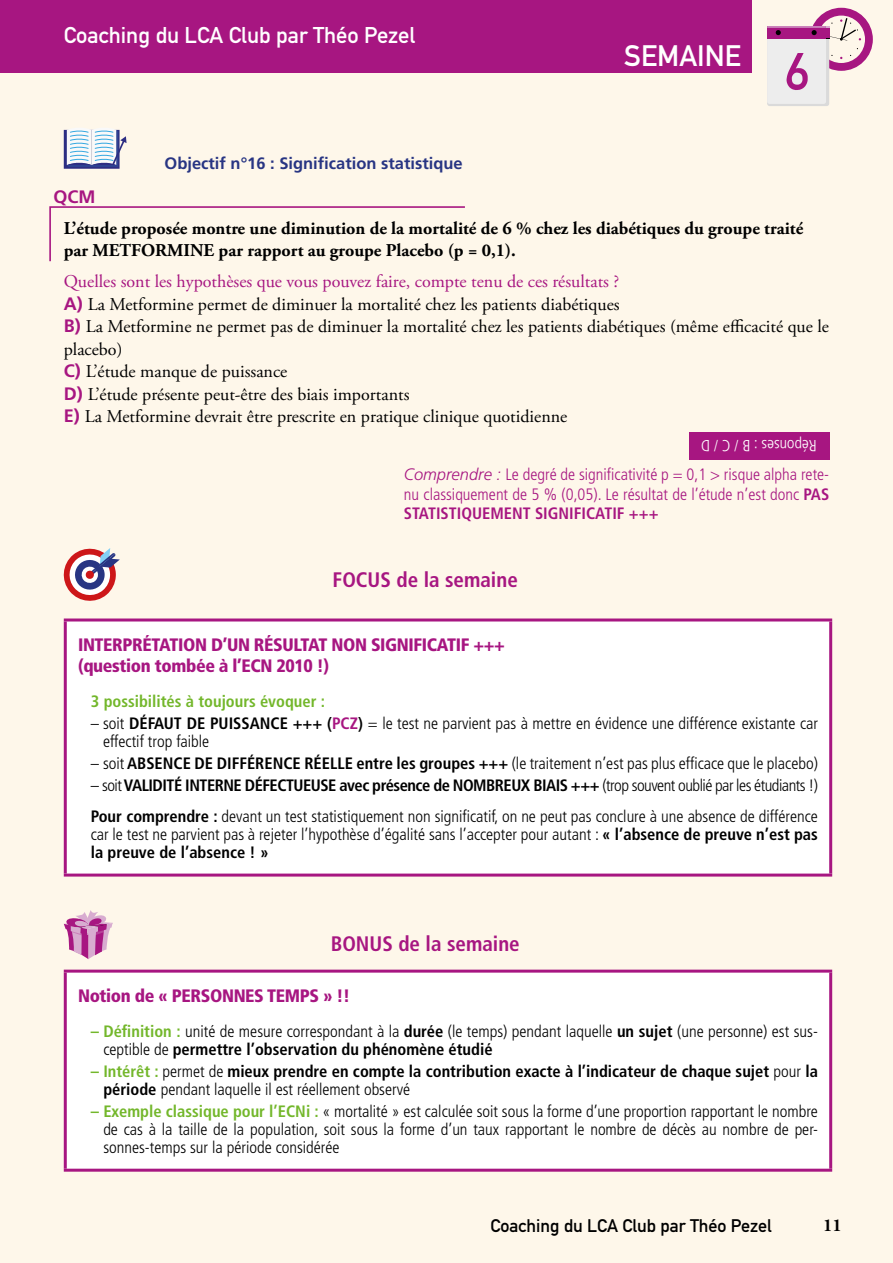
<style>
.page{position:relative;width:893px;height:1263px;background:#fef7ea}
.page>*{position:absolute;margin:0;border:0;box-sizing:border-box;transform-origin:0 0}
.t1{font:700 51px "DIN Alternate";color:#a71681}
.t2{font:700 29.25px "DIN Alternate";color:#fff}
.t3{font:700 22.5px "DIN Alternate";color:#fff}
.t4{font:700 condensed 21px "Frutiger LT Std";color:#a71681}
.t5{font:18px/22.5px "Adobe Garamond Pro";color:#000}
.t6{font:700 18px/22.5px "Adobe Garamond Pro";color:#000}
.t7{font:900 condensed 18px/21px "Frutiger LT Std";letter-spacing:-.02em;color:#a71681}
.t8{font:700 18px "DIN Alternate";color:#000}
.t9{font:700 18px "Frutiger LT Std";color:#a71681}
.t10{font:300 condensed 16.5px/18px "Frutiger LT Std";color:#000}
.t11{font:300 condensed 16.5px/19.8px "Frutiger LT Std";color:#a71681;text-align:justify}
.t12{font:700 condensed 16.5px/18px "Frutiger LT Std";color:#000}
.t13{font:700 16.5px "Frutiger LT Std";color:#283583}
.t14{font:700 condensed 16.5px "Frutiger LT Std";color:#73b72b}
.t15{font:300 condensed 16.05px "Frutiger LT Std";color:#fff}
.s1{color:#a71681}
.s2{font-family:"Frutiger LT Std";font-weight:700;color:#a71681}
.s3{font-style:italic;font-stretch:normal}
.s4{font-weight:700}
.s5{font-weight:700;color:#a71681}
.s6{font-weight:700;color:#73b72b}
.s7{color:#73b72b}
.s8{font-weight:300}
</style>
<div class="page">
<div style="left:0;top:0;width:752px;height:72px;background:#a71681"></div>
<div style="left:767px;top:26px;width:62px;height:80px;background:#dadada;border-radius:3px"></div>
<div style="left:767px;top:32px;width:59px;height:72px;background:#ededed;border-radius:3px"></div>
<svg style="left:767px;top:7px;width:106px;height:64px"></svg>
<svg style="left:49px;top:206px;width:416px;height:56px"></svg>
<svg style="left:64px;top:128px;width:63px;height:41px"></svg>
<div style="left:689px;top:433px;width:140px;height:27px;background:#a71681"></div>
<svg style="left:63px;top:548px;width:57px;height:53px"></svg>
<div style="left:65px;top:620px;width:766px;height:255px;background:#fff"></div>
<hr style="left:64px;top:618px;width:768px;height:3px;background:#a71681">
<hr style="left:64px;top:621px;width:3px;height:252px;background:#a71681">
<hr style="left:829px;top:621px;width:3px;height:252px;background:#a71681">
<hr style="left:64px;top:873px;width:768px;height:3px;background:#a71681">
<svg style="left:64px;top:910px;width:49px;height:49px"></svg>
<div style="left:65px;top:971px;width:766px;height:199px;background:#fff"></div>
<hr style="left:64px;top:970px;width:768px;height:3px;background:#a71681">
<hr style="left:64px;top:973px;width:3px;height:196px;background:#a71681">
<hr style="left:829px;top:973px;width:3px;height:196px;background:#a71681">
<hr style="left:64px;top:1169px;width:768px;height:3px;background:#a71681">
<h3 class="t3" style="left:64px;top:18px;width:353px">Coaching du LCA Club par Théo Pezel</h3>
<p class="t9" style="left:54px;top:186px;width:43px">QCM</p>
<p class="t13" style="left:165px;top:153px;width:300px">Objectif n°16 : Signification statistique</p>
<h2 class="t2" style="left:624px;top:34px;width:118px">SEMAINE</h2>
<h1 class="t1" style="left:785px;top:33px;width:26px">6</h1>
<p class="t6" style="left:64px;top:217px;width:741px">L’étude proposée montre une diminution de la mortalité de 6 % chez les diabétiques du groupe traité par METFORMINE par rapport au groupe Placebo (p = 0,1).</p>
<p class="t5" style="left:64px;top:271px;width:767px"><span class="s1">Quelles sont les hypothèses que vous pouvez faire, compte tenu de ces résultats ?<br></span><span class="s2">A)</span> La Metformine permet de diminuer la mortalité chez les patients diabétiques<br><span class="s2">B)</span> La Metformine ne permet pas de diminuer la mortalité chez les patients diabétiques (même efficacité que le placebo)<br><span class="s2">C)</span> L’étude manque de puissance<br><span class="s2">D)</span> L’étude présente peut-être des biais importants<br><span class="s2">E)</span> La Metformine devrait être prescrite en pratique clinique quotidienne</p>
<p class="t15" style="left:817px;top:455px;width:117px;rotate:-180deg">Réponses : B / C / D</p>
<p class="t11" style="left:404px;top:464px;width:427px"><span class="s3">Comprendre :</span> Le degré de significativité p = 0,1 &gt; risque alpha rete&shy;nu classiquement de 5 % (0,05). Le résultat de l’étude n’est donc <span class="s4">PAS STATISTIQUEMENT SIGNIFICATIF +++</span></p>
<p class="t4" style="left:333px;top:567px;width:187px">FOCUS de la semaine</p>
<p class="t7" style="left:78px;top:634px;width:428px">INTERPRÉTATION D’UN RÉSULTAT NON SIGNIFICATIF +++ (question tombée à l’ECN 2010 !)</p>
<p class="t14" style="left:91px;top:691px;width:236px">3 possibilités à toujours évoquer :</p>
<p class="t10" style="left:103px;top:714px;width:716px;text-indent:-12px">– soit <span class="s4">DÉFAUT DE PUISSANCE +++ (</span><span class="s5">PCZ</span><span class="s4">)</span> = le test ne parvient pas à mettre en évidence une différence existante car effectif trop faible</p>
<p class="t10" style="left:91px;top:754px;width:729px">– soit <span class="s4">ABSENCE DE DIFFÉRENCE RÉELLE entre les groupes +++</span> (le traitement n’est pas plus efficace que le placebo)</p>
<p class="t10" style="left:91px;top:770px;width:729px;line-height:30.8px">– soit<span class="s4">VALIDITÉ INTERNE DÉFECTUEUSE avec présence de NOMBREUX BIAIS +++</span> (trop souvent oublié par les étudiants !)<br><span class="s4">Pour comprendre :</span> devant un test statistiquement non significatif, on ne peut pas conclure à une absence de différence</p>
<p class="t10" style="left:91px;top:826px;width:729px">car le test ne parvient pas à rejeter l’hypothèse d’égalité sans l’accepter pour autant : <span class="s4">« l’absence de preuve n’est pas la preuve de l’absence ! »</span></p>
<p class="t4" style="left:331px;top:931px;width:191px">BONUS de la semaine</p>
<p class="t7" style="left:78px;top:985px;width:274px">Notion de « PERSONNES TEMPS » !!</p>
<p class="t10" style="left:103px;top:1022px;width:716px;text-indent:-13px"><span class="s6">– Définition :</span> unité de mesure correspondant à la <span class="s4">durée</span> (le temps) pendant laquelle <span class="s4">un sujet</span> (une personne) est sus&shy;ceptible de <span class="s4">permettre l’observation du phénomène étudié</span></p>
<p class="t12" style="left:103px;top:1062px;width:716px;text-indent:-13px"><span class="s7">– Intérêt :</span> <span class="s8">permet de</span> mieux prendre en compte la contribution exacte à l’indicateur de chaque sujet <span class="s8">pour</span> la période <span class="s8">pendant laquelle il est réellement observé</span></p>
<p class="t10" style="left:103px;top:1103px;width:716px;text-align:justify;text-indent:-13px"><span class="s6">– Exemple classique pour l’ECNi :</span> « mortalité » est calculée soit sous la forme d’une proportion rapportant le nombre de cas à la taille de la population, soit sous la forme d’un taux rapportant le nombre de décès au nombre de per&shy;sonnes-temps sur la période considérée</p>
<p class="t8" style="left:491px;top:1212px;width:283px">Coaching du LCA Club par Théo Pezel</p>
<p class="t6" style="left:823px;top:1215px;width:20px">11</p>
</div>
